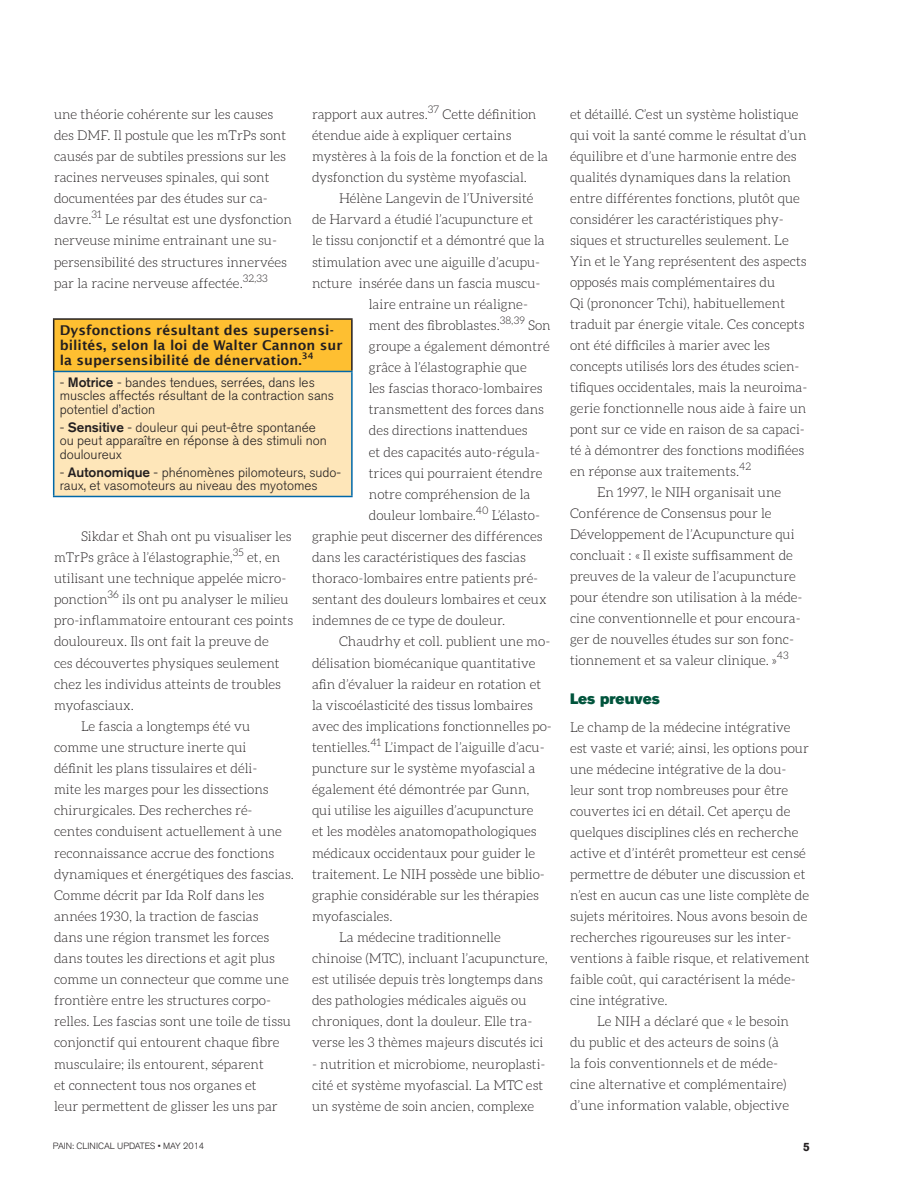
<style>
.page{position:relative;width:918px;height:1188px;background:#fff}
.page>*{position:absolute;margin:0;border:0;box-sizing:border-box;transform-origin:0 0}
.Subhead{font:15px "Akzidenz Grotesk BQ Super";color:#00543c}
.Text{font:300 13.5px/21.1px "Aleo";color:#231f20}
.Text_-_No_Indent{font:300 13.5px/21px "Aleo";color:#231f20}
.Table_Text{font:300 13.5px/13.5px "Akzidenz Grotesk BQ";color:#231f20}
.Table_Text-2{font:600 13.5px/15px "Lucida Sans";letter-spacing:.005em;color:#231f20}
.t1{font:700 12px "Akzidenz Grotesk BQ";color:#231f20}
.t2{font:300 9px "Akzidenz Grotesk BQ";color:#231f20}
.s1{font-weight:400}
</style>
<div class="page">
<div style="left:54px;top:319px;width:298px;height:52px;background:#febf31"></div>
<div style="left:54px;top:371px;width:298px;height:125px;background:#fee6b9"></div>
<hr style="left:53px;top:318px;width:300px;height:2px;background:#231f20">
<hr style="left:53px;top:320px;width:1px;height:51px;background:#231f20">
<hr style="left:351px;top:320px;width:2px;height:51px;background:#231f20">
<hr style="left:53px;top:371px;width:300px;height:1px;background:#0068a9">
<hr style="left:53px;top:372px;width:1px;height:124px;background:#0068a9">
<hr style="left:351px;top:372px;width:2px;height:124px;background:#0068a9">
<hr style="left:53px;top:496px;width:300px;height:1px;background:#0068a9">
<p class="Text" style="left:312px;top:104px;width:238px">rapport aux autres.<sup>37</sup> Cette définition étendue aide à expliquer certains mystères à la fois de la fonction et de la dysfonction du système myofascial.</p>
<p class="Text" style="left:339px;top:188px;width:196px">Hélène Langevin de l’Université</p>
<p class="Text" style="left:312px;top:209px;width:223px">de Harvard a étudié l’acupuncture et</p>
<p class="Text" style="left:312px;top:230px;width:234px">le tissu conjonctif et a démontré que la</p>
<p class="Text" style="left:312px;top:251px;width:230px">stimulation avec une aiguille d’acupu-</p>
<p class="Text" style="left:312px;top:272px;width:230px">ncture insérée dans un fascia muscu-</p>
<p class="Text" style="left:369px;top:293px;width:161px">laire entraine un réaligne-</p>
<p class="Text" style="left:369px;top:315px;width:183px">ment des fibroblastes.<sup>38,39</sup> Son</p>
<p class="Text" style="left:369px;top:336px;width:182px">groupe a également démontré</p>
<p class="Text" style="left:369px;top:357px;width:159px">grâce à l’élastographie que</p>
<p class="Text" style="left:369px;top:378px;width:175px">les fascias thoraco-lombaires</p>
<p class="Text" style="left:369px;top:399px;width:177px">transmettent des forces dans</p>
<p class="Text" style="left:369px;top:420px;width:160px">des directions inattendues</p>
<p class="Text" style="left:369px;top:441px;width:173px">et des capacités auto-régula-</p>
<p class="Text" style="left:369px;top:462px;width:175px">trices qui pourraient étendre</p>
<p class="Text" style="left:369px;top:483px;width:163px">notre compréhension de la</p>
<p class="Text" style="left:369px;top:505px;width:173px">douleur lombaire.<sup>40</sup> L’élasto-</p>
<p class="Text" style="left:312px;top:526px;width:232px">graphie peut discerner des différences</p>
<p class="Text" style="left:312px;top:547px;width:215px">dans les caractéristiques des fascias</p>
<p class="Text" style="left:312px;top:568px;width:228px">thoraco-lombaires entre patients pré-</p>
<p class="Text" style="left:312px;top:589px;width:236px">sentant des douleurs lombaires et ceux</p>
<p class="Text" style="left:312px;top:610px;width:195px">indemnes de ce type de douleur.</p>
<p class="Text" style="left:312px;top:631px;width:241px;text-indent:27px">Chaudrhy et coll. publient une mo&shy;délisation biomécanique quantitative afin d’évaluer la raideur en rotation et la viscoélasticité des tissus lombaires avec des implications fonctionnelles po&shy;tentielles.<sup>41</sup> L’impact de l’aiguille d’acu&shy;puncture sur le système myofascial a également été démontrée par Gunn, qui utilise les aiguilles d’acupuncture<br>et les modèles anatomopathologiques médicaux occidentaux pour guider le traitement. Le NIH possède une biblio&shy;graphie considérable sur les thérapies myofasciales.</p>
<p class="Text" style="left:312px;top:927px;width:238px;text-indent:27px">La médecine traditionnelle chinoise (MTC), incluant l’acupuncture, est utilisée depuis très longtemps dans des pathologies médicales aiguës ou chroniques, dont la douleur. Elle tra&shy;verse les 3 thèmes majeurs discutés ici</p>
<p class="Text" style="left:312px;top:1053px;width:235px">- nutrition et microbiome, neuroplasti&shy;cité et système myofascial. La MTC est un système de soin ancien, complexe</p>
<p class="Text" style="left:54px;top:104px;width:239px">une théorie cohérente sur les causes des DMF. Il postule que les mTrPs sont causés par de subtiles pressions sur les racines nerveuses spinales, qui sont documentées par des études sur ca&shy;davre.<sup>31</sup> Le résultat est une dysfonction nerveuse minime entrainant une su&shy;persensibilité des structures innervées par la racine nerveuse affectée.<sup>32,33</sup></p>
<p class="Table_Text-2" style="left:60px;top:323px;width:284px">Dysfonctions résultant des supersensi&shy;bilités, selon la loi de Walter Cannon sur la supersensibilité de dénervation.<sup>34</sup></p>
<p class="Table_Text" style="left:60px;top:376px;width:276px">- <span class="s1">Motrice</span> - bandes tendues, serrées, dans les muscles affectés résultant de la contraction sans potentiel d’action</p>
<p class="Table_Text" style="left:60px;top:421px;width:269px">- <span class="s1">Sensitive</span> - douleur qui peut-être spontanée ou peut apparaître en réponse à des stimuli non douloureux</p>
<p class="Table_Text" style="left:60px;top:466px;width:283px">- <span class="s1">Autonomique</span> - phénomènes pilomoteurs, sudo&shy;raux, et vasomoteurs au niveau des myotomes</p>
<p class="Text" style="left:54px;top:526px;width:241px;text-indent:27px">Sikdar et Shah ont pu visualiser les mTrPs grâce à l’élastographie,<sup>35</sup> et, en utilisant une technique appelée micro&shy;ponction<sup>36</sup> ils ont pu analyser le milieu pro-inflammatoire entourant ces points douloureux. Ils ont fait la preuve de<br>ces découvertes physiques seulement chez les individus atteints de troubles myofasciaux.</p>
<p class="Text" style="left:54px;top:716px;width:241px;text-indent:27px">Le fascia a longtemps été vu comme une structure inerte qui<br>définit les plans tissulaires et déli-<br>mite les marges pour les dissections chirurgicales. Des recherches ré&shy;centes conduisent actuellement à une reconnaissance accrue des fonctions dynamiques et énergétiques des fascias.<br>Comme décrit par Ida Rolf dans les années 1930, la traction de fascias<br>dans une région transmet les forces dans toutes les directions et agit plus comme un connecteur que comme une frontière entre les structures corpo&shy;relles. Les fascias sont une toile de tissu conjonctif qui entourent chaque fibre musculaire; ils entourent, séparent<br>et connectent tous nos organes et<br>leur permettent de glisser les uns par</p>
<p class="Text" style="left:570px;top:104px;width:239px">et détaillé. C’est un système holistique qui voit la santé comme le résultat d’un équilibre et d’une harmonie entre des qualités dynamiques dans la relation entre différentes fonctions, plutôt que considérer les caractéristiques phy&shy;siques et structurelles seulement. Le Yin et le Yang représentent des aspects opposés mais complémentaires du<br>Qi (prononcer Tchi), habituellement traduit par énergie vitale. Ces concepts ont été difficiles à marier avec les concepts utilisés lors des études scien&shy;tifiques occidentales, mais la neuroima&shy;gerie fonctionnelle nous aide à faire un pont sur ce vide en raison de sa capaci&shy;té à démontrer des fonctions modifiées en réponse aux traitements.<sup>42</sup></p>
<p class="Text" style="left:570px;top:482px;width:234px;text-indent:27px">En 1997, le NIH organisait une Conférence de Consensus pour le Développement de l’Acupuncture qui concluait : « Il existe suffisamment de preuves de la valeur de l’acupuncture pour étendre son utilisation à la méde&shy;cine conventionnelle et pour encoura&shy;ger de nouvelles études sur son fonc&shy;tionnement et sa valeur clinique. »<sup>43</sup></p>
<p class="Subhead" style="left:570px;top:690px;width:92px">Les preuves</p>
<p class="Text_-_No_Indent" style="left:570px;top:717px;width:241px">Le champ de la médecine intégrative est vaste et varié; ainsi, les options pour une médecine intégrative de la dou&shy;leur sont trop nombreuses pour être couvertes ici en détail. Cet aperçu de quelques disciplines clés en recherche active et d’intérêt prometteur est censé permettre de débuter une discussion et n’est en aucun cas une liste complète de sujets méritoires. Nous avons besoin de recherches rigoureuses sur les inter&shy;ventions à faible risque, et relativement faible coût, qui caractérisent la méde&shy;cine intégrative.</p>
<p class="Text" style="left:570px;top:1011px;width:221px;text-indent:27px">Le NIH a déclaré que « le besoin du public et des acteurs de soins (à la fois conventionnels et de méde&shy;cine alternative et complémentaire) d’une information valable, objective</p>
<p class="t2" style="left:53px;top:1141px;width:153px">PAIN: CLINICAL UPDATES • MAY 2014</p>
<p class="t1" style="left:803px;top:1140px;width:8px">5</p>
</div>
